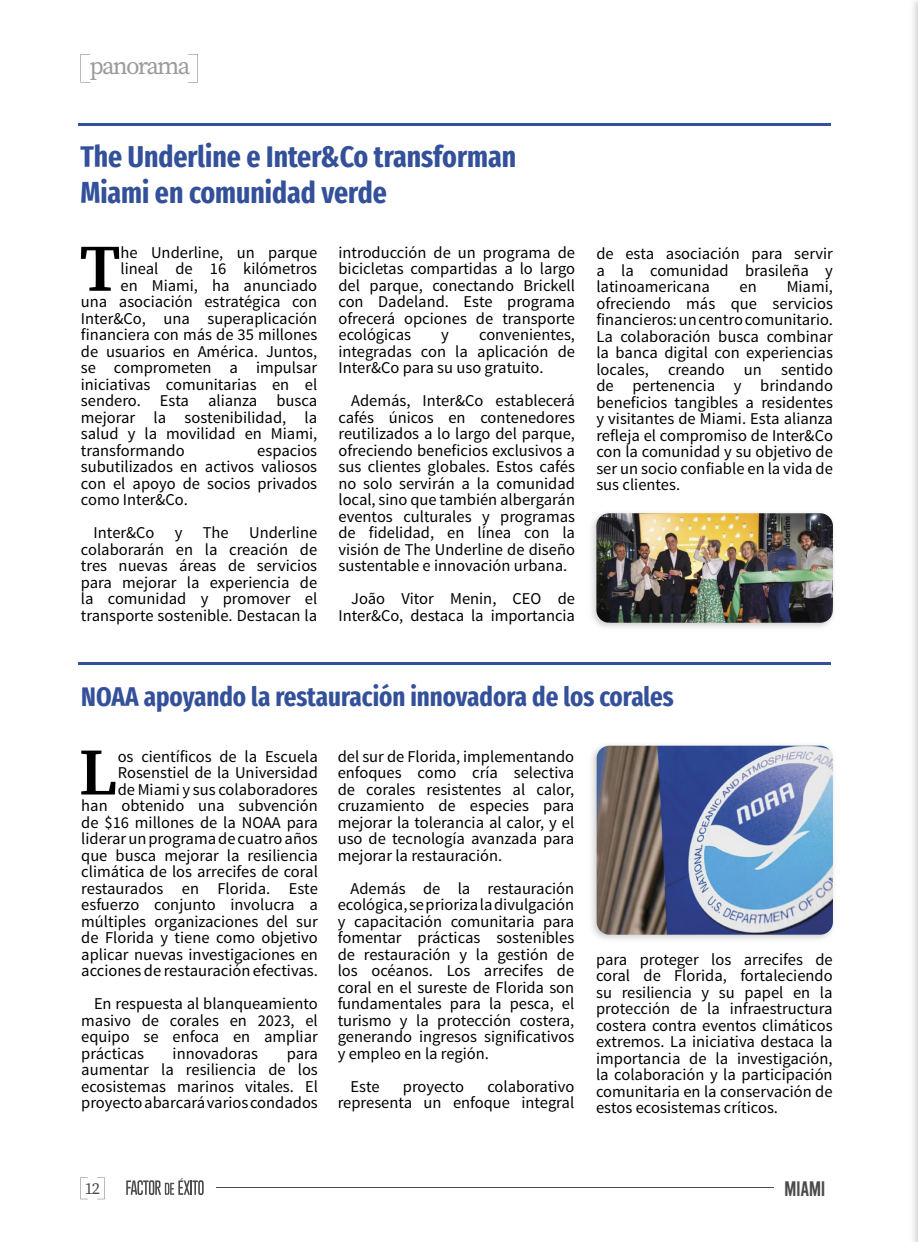
<style>
.page{position:relative;width:918px;height:1242px;background:#fff}
.page>*{position:absolute;margin:0;border:0;box-sizing:border-box;transform-origin:0 0}
.t1{font:600 66.3px "Source Serif Pro";color:#000}
.t2{font:700 extra-condensed 30px/36px "Fira Sans";color:#33509a}
.t3{font:700 extra-condensed 27px "Fira Sans";color:#33509a}
.t4{font:24.75px "Source Serif Pro";letter-spacing:-.07em;color:#9c9b9b}
.t5{font:21px "Bebas";letter-spacing:-.025em;color:#4b4b4a}
.t6{font:16.5px/16.5px "Source Sans Pro";color:#000;text-align:justify}
.t7{font:16.5px "Source Serif Pro";color:#4b4b4a}
</style>
<div class="page">
<hr style="left:79px;top:662px;width:752px;height:3px;background:#33509a">
<img style="left:596px;top:513px;width:237px;height:110px">
<img style="left:592px;top:745px;width:236px;height:194px">
<img style="left:597px;top:746px;width:236px;height:189px">
<hr style="left:79px;top:123px;width:752px;height:3px;background:#33509a">
<svg style="left:81px;top:54px;width:9px;height:29px"></svg>
<svg style="left:188px;top:54px;width:10px;height:29px"></svg>
<svg style="left:80px;top:1178px;width:8px;height:21px"></svg>
<svg style="left:97px;top:1178px;width:8px;height:21px"></svg>
<hr style="left:216px;top:1188px;width:557px;height:1px;background:#4b4b4a">
<svg style="left:126px;top:1178px;width:78px;height:17px"></svg>
<h3 class="t4" style="left:90px;top:49px;width:102px">panorama</h3>
<h2 class="t2" style="left:80px;top:137px;width:437px">The Underline e Inter&amp;Co transforman<br>Miami en comunidad verde</h2>
<h1 class="t1" style="left:80px;top:224px;width:42px">T</h1>
<p class="t6" style="left:121px;top:244px;width:198px">he Underline, un parque</p>
<p class="t6" style="left:121px;top:261px;width:198px">lineal de 16 kilómetros</p>
<p class="t6" style="left:121px;top:277px;width:198px">en Miami, ha anunciado</p>
<p class="t6" style="left:81px;top:294px;width:238px">una asociación estratégica con</p>
<p class="t6" style="left:81px;top:310px;width:238px">Inter&amp;Co, una superaplicación</p>
<p class="t6" style="left:81px;top:327px;width:238px">financiera con más de 35 millones</p>
<p class="t6" style="left:81px;top:343px;width:238px">de usuarios en América. Juntos,</p>
<p class="t6" style="left:81px;top:360px;width:238px">se comprometen a impulsar</p>
<p class="t6" style="left:81px;top:376px;width:238px">iniciativas comunitarias en el</p>
<p class="t6" style="left:81px;top:393px;width:238px">sendero. Esta alianza busca</p>
<p class="t6" style="left:81px;top:409px;width:238px">mejorar la sostenibilidad, la</p>
<p class="t6" style="left:81px;top:426px;width:238px">salud y la movilidad en Miami,</p>
<p class="t6" style="left:81px;top:442px;width:105px">transformando</p>
<p class="t6" style="left:81px;top:442px;width:238px;text-indent:176px">espacios subutilizados en activos valiosos con el apoyo de socios privados como Inter&amp;Co.</p>
<p class="t6" style="left:81px;top:525px;width:238px;text-indent:13px">Inter&amp;Co y The Underline colaborarán en la creación de tres nuevas áreas de servicios para mejorar la experiencia de la comunidad y promover el transporte sostenible. Destacan la</p>
<p class="t6" style="left:338px;top:244px;width:238px">introducción de un programa de bicicletas compartidas a lo largo del parque, conectando Brickell con Dadeland. Este programa ofrecerá opciones de transporte ecológicas</p>
<p class="t6" style="left:338px;top:327px;width:238px;text-indent:141px">convenientes, integradas con la aplicación de Inter&amp;Co para su uso gratuito.</p>
<p class="t6" style="left:338px;top:393px;width:238px;text-indent:13px">Además, Inter&amp;Co establecerá cafés únicos en contenedores reutilizados a lo largo del parque, ofreciendo beneficios exclusivos a sus clientes globales. Estos cafés no solo servirán a la comunidad local, sino que también albergarán eventos culturales y programas de fidelidad, en línea con la visión de The Underline de diseño sustentable e innovación urbana.</p>
<p class="t6" style="left:338px;top:591px;width:238px;text-align:right">João Vitor Menin, CEO de<br>Inter&amp;Co, destaca la importancia</p>
<p class="t6" style="left:441px;top:327px;width:9px">y</p>
<p class="t6" style="left:596px;top:246px;width:238px">de esta asociación para servir a la comunidad brasileña y latinoamericana</p>
<p class="t6" style="left:596px;top:279px;width:238px;text-indent:190px">Miami, ofreciendo más que servicios financieros: un centro comunitario.<br>La colaboración busca combinar la banca digital con experiencias locales, creando un sentido de pertenencia y brindando beneficios tangibles a residentes y visitantes de Miami. Esta alianza refleja el compromiso de Inter&amp;Co con la comunidad y su objetivo de ser un socio confiable en la vida de sus clientes.</p>
<p class="t6" style="left:740px;top:279px;width:19px">en</p>
<h3 class="t3" style="left:81px;top:675px;width:594px">NOAA apoyando la restauración innovadora de los corales</h3>
<p class="t6" style="left:338px;top:748px;width:238px">del sur de Florida, implementando enfoques como cría selectiva de corales resistentes al calor, cruzamiento de especies para mejorar la tolerancia al calor, y el uso de tecnología avanzada para mejorar la restauración.</p>
<p class="t6" style="left:338px;top:880px;width:238px;text-indent:13px">Además de la restauración ecológica, se prioriza la divulgación y capacitación comunitaria para fomentar prácticas sostenibles de restauración y la gestión de los océanos. Los arrecifes de coral en el sureste de Florida son fundamentales para la pesca, el turismo y la protección costera, generando ingresos significativos y empleo en la región.</p>
<p class="t6" style="left:350px;top:1078px;width:31px">Este</p>
<p class="t6" style="left:403px;top:1078px;width:63px">proyecto</p>
<p class="t6" style="left:81px;top:748px;width:238px;text-align:right">os científicos de la Escuela<br>Rosenstiel de la Universidad<br>de Miami y sus colaboradores<br>han obtenido una subvención de $16 millones de la NOAA para liderar un programa de cuatro años que busca mejorar la resiliencia climática de los arrecifes de coral restaurados en Florida. Este esfuerzo conjunto involucra a múltiples organizaciones del sur de Florida y tiene como objetivo aplicar nuevas investigaciones en acciones de restauración efectivas.</p>
<p class="t6" style="left:81px;top:996px;width:238px;text-indent:13px">En respuesta al blanqueamiento masivo de corales en 2023, el equipo se enfoca en ampliar prácticas</p>
<h1 class="t1" style="left:79px;top:727px;width:41px">L</h1>
<p class="t6" style="left:596px;top:951px;width:238px">para proteger los arrecifes de coral de Florida, fortaleciendo su resiliencia y su papel en la protección de la infraestructura costera contra eventos climáticos extremos. La iniciativa destaca la importancia de la investigación, la colaboración y la participación comunitaria en la conservación de estos ecosistemas críticos.</p>
<p class="t6" style="left:173px;top:1045px;width:87px">innovadoras</p>
<p class="t6" style="left:81px;top:1045px;width:238px;text-indent:205px">para aumentar la resiliencia de los ecosistemas marinos vitales. El proyecto abarcará varios condados</p>
<p class="t6" style="left:338px;top:1078px;width:238px;text-align:right">colaborativo<br>representa un enfoque integral</p>
<p class="t7" style="left:85px;top:1178px;width:17px">12</p>
<p class="t5" style="left:784px;top:1178px;width:43px">MIAMI</p>
</div>
